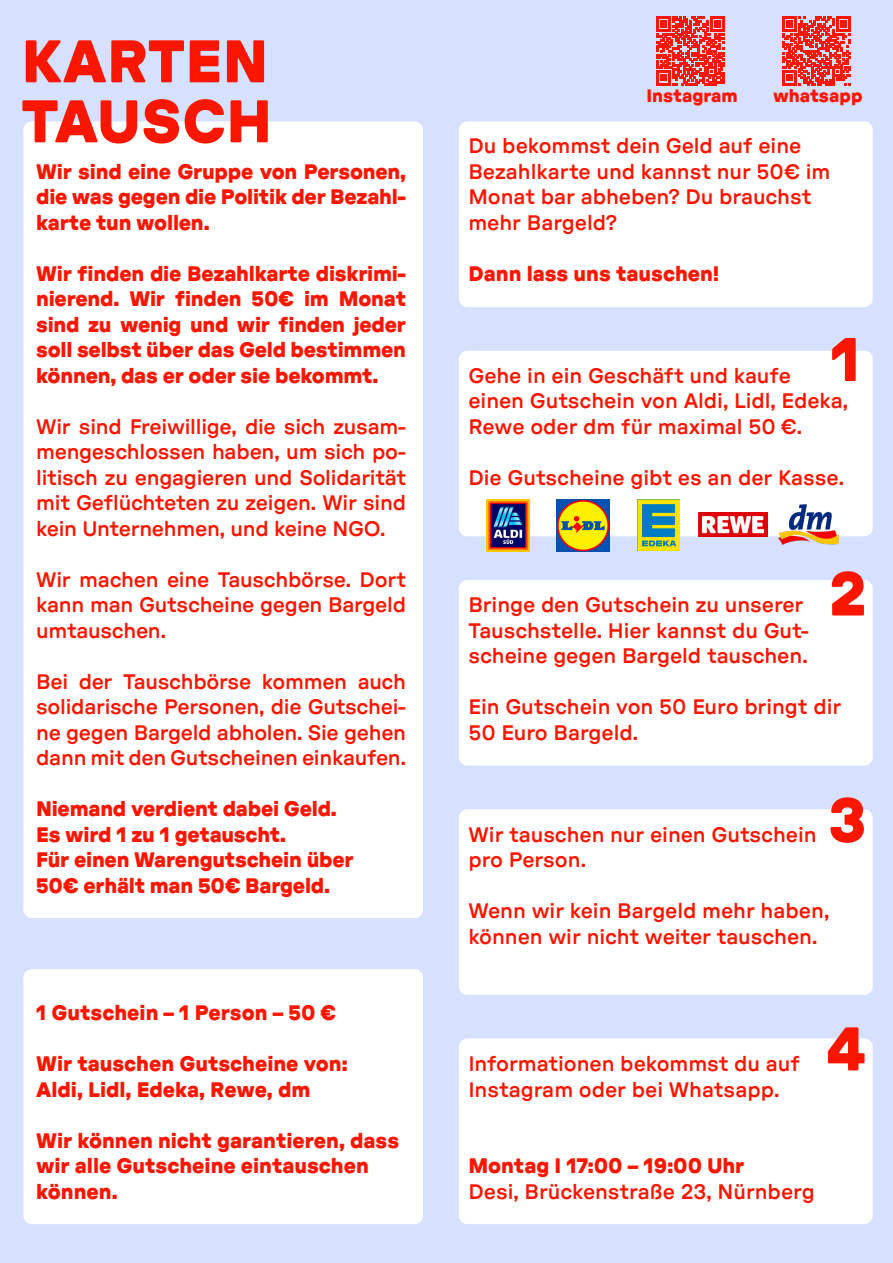
<style>
.page{position:relative;width:893px;height:1263px;background:#d6e0ff}
.page>*{position:absolute;margin:0;border:0;box-sizing:border-box;transform-origin:0 0}
.t1{font:900 expanded 61.5px "GT Pressura";color:#fb1600}
.t2{font:900 expanded 60px "GT Pressura";letter-spacing:.01em;color:#fb1600}
.t3{font:500 expanded 21px/25.5px "GT Pressura";letter-spacing:-.005em;color:#fb1600}
.t4{font:900 expanded 21px/25.5px "GT Pressura";letter-spacing:-.01em;color:#fb1600}
.t5{font:900 expanded 18px "GT Pressura";color:#fb1600}
</style>
<div class="page">
<div style="left:23px;top:121px;width:400px;height:797px;background:#fff;border-radius:9px"></div>
<div style="left:23px;top:969px;width:400px;height:255px;background:#fff;border-radius:9px"></div>
<div style="left:459px;top:121px;width:414px;height:186px;background:#fff;border-radius:9px"></div>
<div style="left:459px;top:351px;width:414px;height:185px;background:#fff;border-radius:9px"></div>
<div style="left:459px;top:580px;width:414px;height:186px;background:#fff;border-radius:9px"></div>
<div style="left:459px;top:809px;width:414px;height:186px;background:#fff;border-radius:9px"></div>
<div style="left:459px;top:1038px;width:414px;height:186px;background:#fff;border-radius:9px"></div>
<img style="left:486px;top:500px;width:43px;height:51px">
<img style="left:699px;top:513px;width:69px;height:24px">
<img style="left:777px;top:504px;width:63px;height:41px">
<img style="left:557px;top:499px;width:52px;height:52px">
<img style="left:637px;top:500px;width:42px;height:51px">
<svg style="left:656px;top:17px;width:69px;height:68px"></svg>
<svg style="left:782px;top:17px;width:69px;height:68px"></svg>
<h2 class="t2" style="left:22px;top:25px;width:248px">KARTEN</h2>
<h2 class="t2" style="left:22px;top:85px;width:252px">TAUSCH</h2>
<p class="t4" style="left:36px;top:158px;width:371px;text-align:justify">Wir sind eine Gruppe von Personen, die was gegen die Politik der Bezahl&shy;karte tun wollen.</p>
<p class="t4" style="left:36px;top:260px;width:371px;text-align:justify">Wir finden die Bezahlkarte diskrimi&shy;nierend. Wir finden 50€ im Monat sind zu wenig und wir finden jeder soll selbst über das Geld bestimmen können, das er oder sie bekommt.</p>
<p class="t3" style="left:36px;top:413px;width:371px;text-align:justify">Wir sind Freiwillige, die sich zusam&shy;mengeschlossen haben, um sich po&shy;litisch zu engagieren und Solidarität mit Geflüchteten zu zeigen. Wir sind kein Unternehmen, und keine NGO.</p>
<p class="t3" style="left:36px;top:566px;width:371px;text-align:justify">Wir machen eine Tauschbörse. Dort kann man Gutscheine gegen Bargeld umtauschen.</p>
<p class="t3" style="left:36px;top:668px;width:371px;text-align:justify">Bei der Tauschbörse kommen auch solidarische Personen, die Gutschei&shy;ne gegen Bargeld abholen. Sie gehen dann mit den Gutscheinen einkaufen.</p>
<p class="t4" style="left:36px;top:795px;width:319px">Niemand verdient dabei Geld.<br>Es wird 1 zu 1 getauscht.<br>Für einen Warengutschein über<br>50€ erhält man 50€ Bargeld.</p>
<p class="t4" style="left:36px;top:999px;width:301px">1 Gutschein – 1 Person – 50 €</p>
<p class="t4" style="left:36px;top:1050px;width:313px">Wir tauschen Gutscheine von:<br>Aldi, Lidl, Edeka, Rewe, dm</p>
<p class="t4" style="left:36px;top:1127px;width:365px">Wir können nicht garantieren, dass wir alle Gutscheine eintauschen können.</p>
<p class="t5" style="left:646px;top:85px;width:93px">Instagram</p>
<p class="t5" style="left:773px;top:85px;width:91px">whatsapp</p>
<p class="t3" style="left:468px;top:133px;width:363px">Du bekommst dein Geld auf eine<br>Bezahlkarte und kannst nur 50€ im<br>Monat bar abheben? Du brauchst mehr Bargeld?</p>
<p class="t4" style="left:468px;top:260px;width:252px">Dann lass uns tauschen!</p>
<h1 class="t1" style="left:831px;top:322px;width:32px">1</h1>
<p class="t3" style="left:468px;top:362px;width:381px">Gehe in ein Geschäft und kaufe einen Gutschein von Aldi, Lidl, Edeka,<br>Rewe oder dm für maximal 50 €.</p>
<p class="t3" style="left:468px;top:464px;width:377px">Die Gutscheine gibt es an der Kasse.</p>
<h1 class="t1" style="left:829px;top:556px;width:39px">2</h1>
<p class="t3" style="left:468px;top:592px;width:342px">Bringe den Gutschein zu unserer<br>Tauschstelle. Hier kannst du Gut&shy;scheine gegen Bargeld tauschen.</p>
<p class="t3" style="left:468px;top:694px;width:374px">Ein Gutschein von 50 Euro bringt dir<br>50 Euro Bargeld.</p>
<h1 class="t1" style="left:828px;top:782px;width:40px">3</h1>
<p class="t3" style="left:468px;top:821px;width:350px">Wir tauschen nur einen Gutschein pro Person.</p>
<p class="t3" style="left:468px;top:898px;width:362px">Wenn wir kein Bargeld mehr haben, können wir nicht weiter tauschen.</p>
<p class="t3" style="left:468px;top:1051px;width:333px">Informationen bekommst du auf<br>Instagram oder bei Whatsapp.</p>
<h1 class="t1" style="left:826px;top:1011px;width:42px">4</h1>
<p class="t4" style="left:468px;top:1152px;width:277px">Montag I 17:00 – 19:00 Uhr</p>
<p class="t3" style="left:468px;top:1178px;width:348px">Desi, Brückenstraße 23, Nürnberg</p>
</div>
